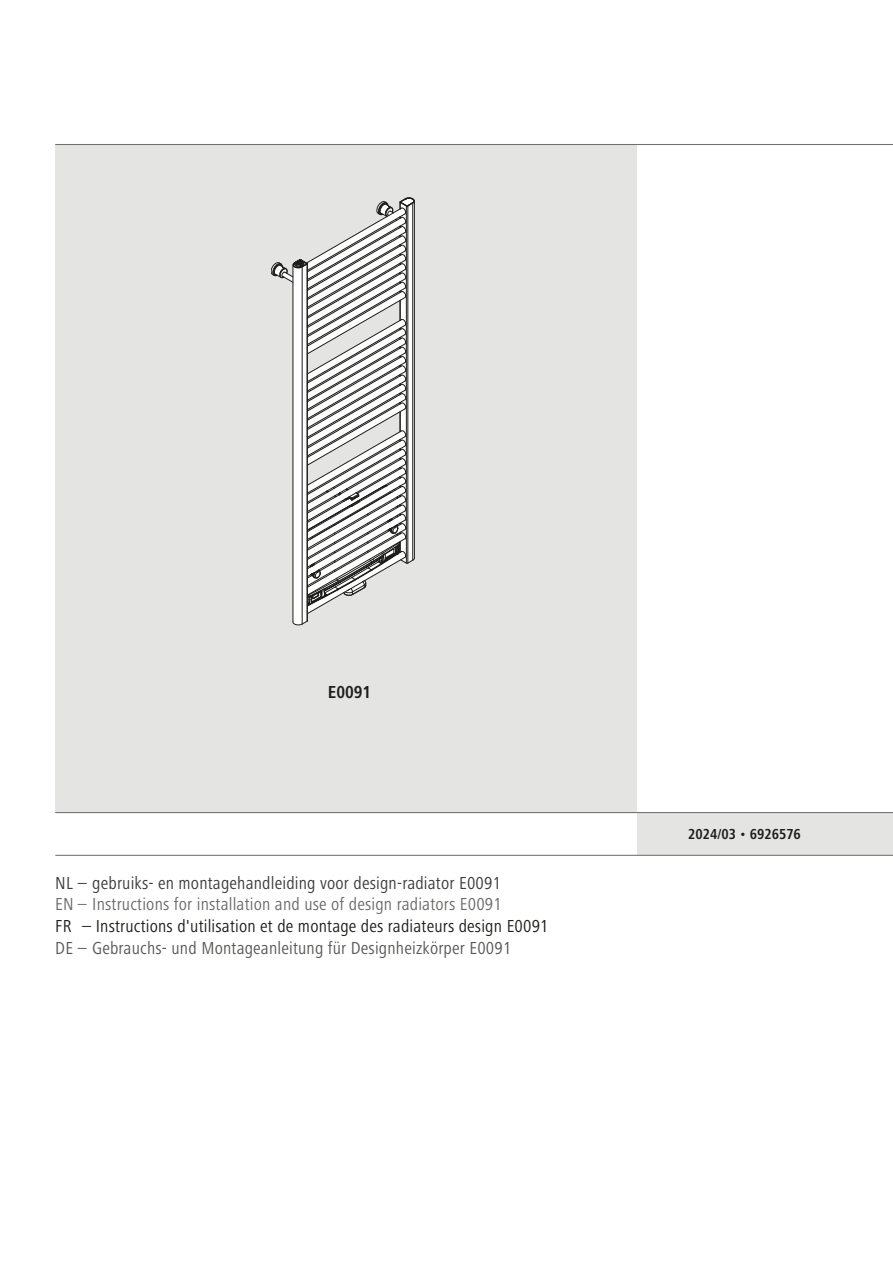
<style>
.page{position:relative;width:893px;height:1263px;background:#fff}
.page>*{position:absolute;margin:0;border:0;box-sizing:border-box;transform-origin:0 0}
.t1{font:condensed 18px "Frutiger Next LTW1 G";letter-spacing:.01em;color:#1d1d1b}
.t2{font:condensed 18px "Frutiger Next LTW1 G";letter-spacing:.01em;color:#6a6a69}
.t3{font:condensed 18px "Frutiger Next LTW1 G";letter-spacing:.01em;color:#3c3b3b}
.t4{font:condensed 18px "Frutiger Next LTW1 G";letter-spacing:.01em;color:#575756}
.t5{font:700 condensed 18px "Frutiger Next LTW1 G";color:#1d1d1b}
.t6{font:700 condensed 15px "Frutiger Next LTW1 G";color:#1d1d1b}
.s1{font-weight:400}
</style>
<div class="page">
<div style="left:637px;top:812px;width:256px;height:43px;background:#e4e4e3"></div>
<div style="left:55px;top:144px;width:582px;height:669px;background:#e4e4e3"></div>
<hr style="left:55px;top:144px;width:838px;height:1px;background:#6f6f6e">
<hr style="left:55px;top:812px;width:838px;height:1px;background:#6f6f6e">
<hr style="left:55px;top:855px;width:838px;height:1px;background:#6f6f6e">
<hr style="left:302px;top:267px;width:1px;height:357px;background:#1d1d1b">
<svg style="left:293px;top:621px;width:15px;height:4px"></svg>
<hr style="left:307px;top:264px;width:1px;height:357px;background:#1d1d1b">
<hr style="left:293px;top:265px;width:1px;height:357px;background:#1d1d1b">
<hr style="left:414px;top:201px;width:1px;height:357px;background:#1d1d1b">
<svg style="left:271px;top:198px;width:143px;height:416px"></svg>
<p class="t5" style="left:328px;top:685px;width:45px">E0091</p>
<p class="t3" style="left:55px;top:875px;width:447px">NL – gebruiks- en montagehandleiding voor design-radiator E0091</p>
<p class="t2" style="left:55px;top:897px;width:448px">EN – Instructions for installation and use of design radiators E0091</p>
<p class="t1" style="left:55px;top:918px;width:495px">FR – Instructions d'utilisation et de montage des radiateurs design E0091</p>
<p class="t4" style="left:55px;top:940px;width:458px">DE – Gebrauchs- und Montageanleitung für Designheizkörper E0091</p>
<p class="t6" style="left:688px;top:828px;width:114px">2024/03 <span class="s1">•</span> 6926576</p>
</div>
